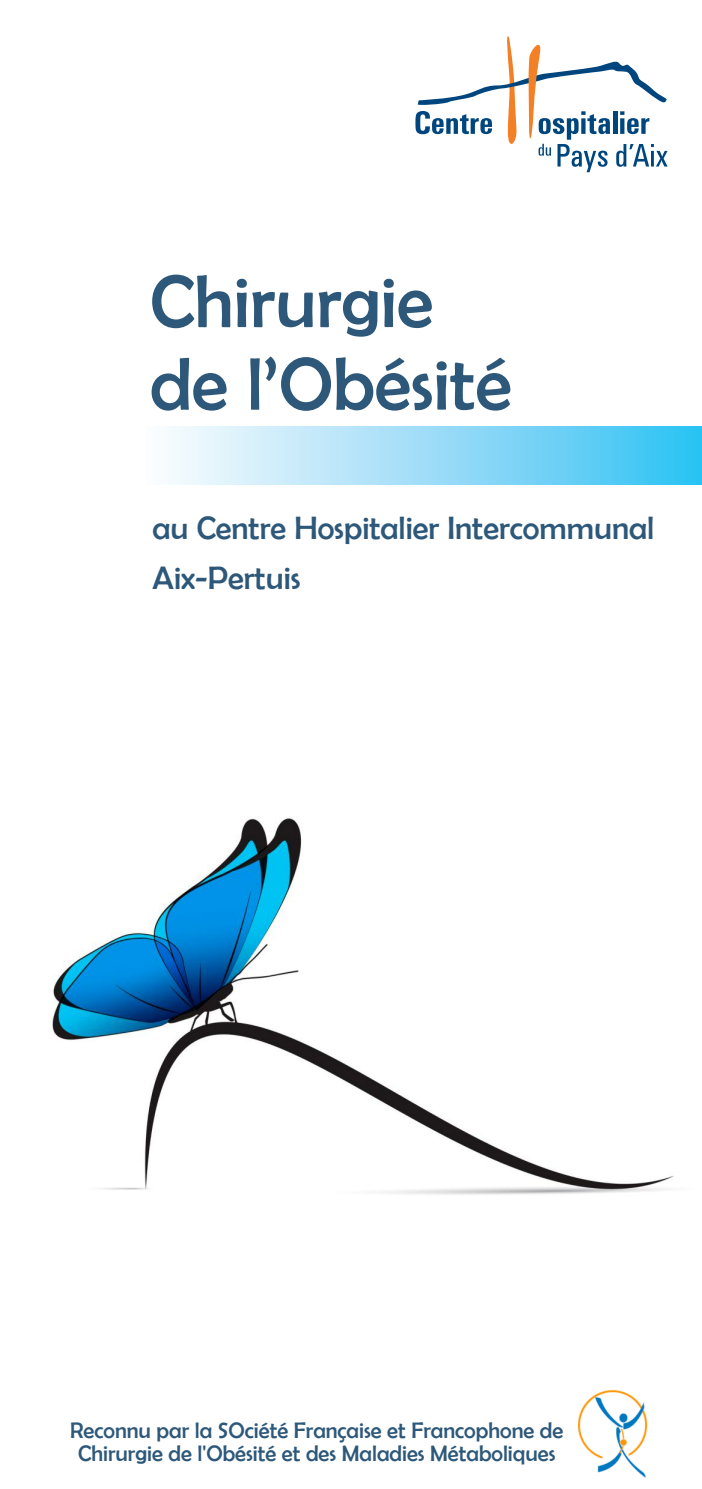
<style>
.page{position:relative;width:702px;height:1489px;background:#fff}
.page>*{position:absolute;margin:0;border:0;box-sizing:border-box;transform-origin:0 0}
.t1{font:75px/82.5px "Berlin Sans FB";color:#2d587a}
.t2{font:32.5px/50px "Berlin Sans FB";color:#2d587a}
.t3{font:22.5px/22.5px "Berlin Sans FB";color:#2d587a;text-align:center}
</style>
<div class="page">
<img style="left:52px;top:818px;width:622px;height:377px">
<svg style="left:415px;top:36px;width:252px;height:136px"></svg>
<div style="left:147px;top:426px;width:555px;height:59px;background:linear-gradient(to right,#fffbfe,#33c1f3)"></div>
<img style="left:578px;top:1390px;width:70px;height:86px">
<h1 class="t1" style="left:150px;top:260px;width:363px">Chirurgie de l’Obésité</h1>
<h2 class="t2" style="left:153px;top:502px;width:503px">au Centre Hospitalier Intercommunal<br>Aix-Pertuis</h2>
<p class="t3" style="left:70px;top:1418px;width:494px">Reconnu par la SOciété Française et Francophone de<br>Chirurgie de l'Obésité et des Maladies Métaboliques</p>
</div>
